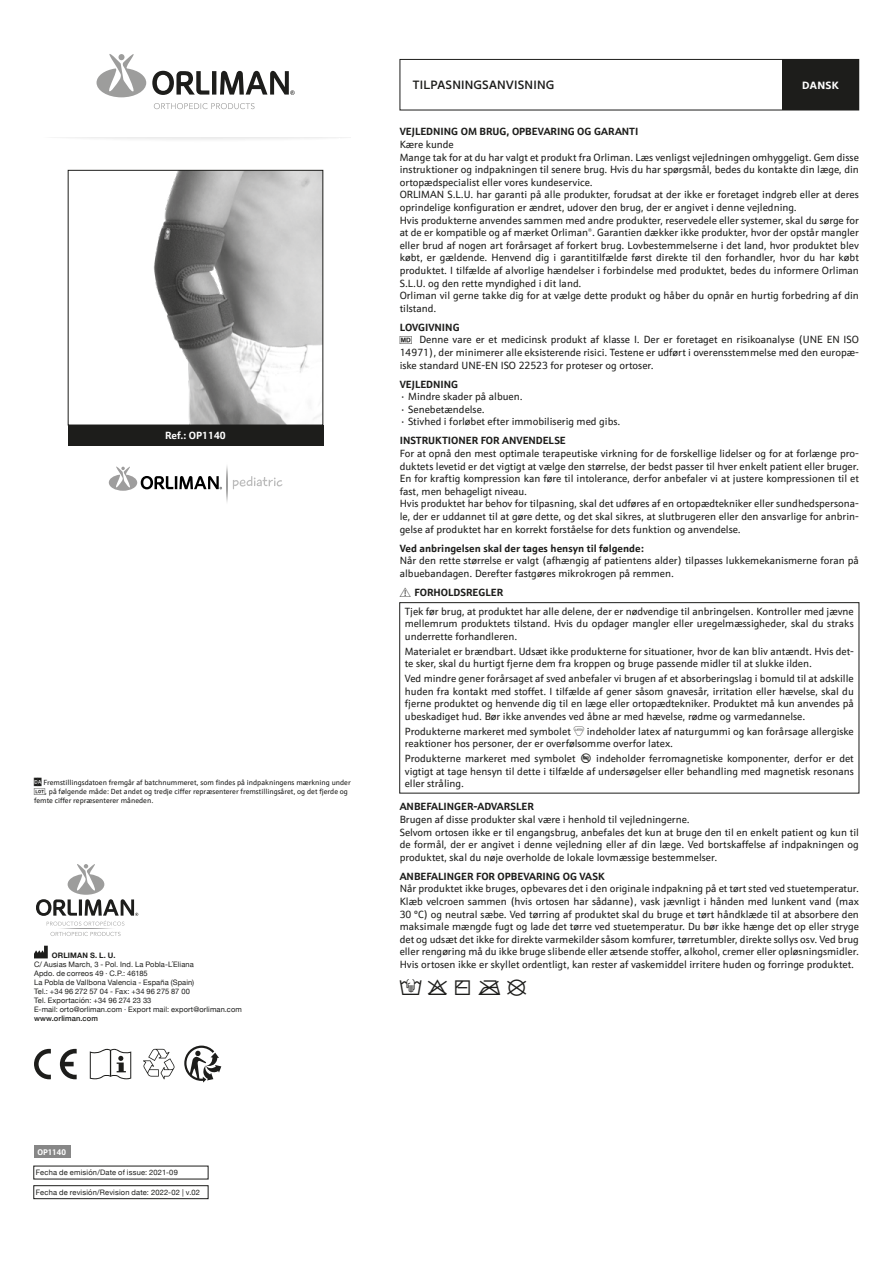
<style>
.page{position:relative;width:893px;height:1263px;background:#fff}
.page>*{position:absolute;margin:0;border:0;box-sizing:border-box;transform-origin:0 0}
.t1{font:500 12px "Core Sans NR";letter-spacing:.015em;color:#1d1d1b}
.t2{font:10.5px/12.6px "Schnebel Sans ME";color:#1d1d1b}
.t3{font:700 10.5px "Schnebel Sans ME";color:#1d1d1b}
.t4{font:700 10.5px "Schnebel Sans ME";color:#fff}
.t5{font:700 10.5px "Core Sans NR";letter-spacing:.03em;color:#fff}
.t6{font:700 8.25px "Schnebel Sans ME";letter-spacing:-.01em;color:#fff}
.t7{font:7.5px/9px "Helvetica Neue";letter-spacing:.015em;color:#1d1d1b}
.t8{font:7.5px "Schnebel Sans ME";color:#1d1d1b}
.t9{font:500 7.5px "Helvetica Neue";letter-spacing:.015em;color:#1d1d1b}
.t10{font:700 7.5px "Helvetica Neue";letter-spacing:.015em;color:#1d1d1b}
.s1{font-weight:700}
.s2{font-family:"Meta Pro"}
</style>
<div class="page">
<svg style="left:60px;top:137px;width:291px;height:3px"></svg>
<svg style="left:154px;top:103px;width:101px;height:6px"></svg>
<svg style="left:96px;top:54px;width:50px;height:43px"></svg>
<svg style="left:152px;top:71px;width:143px;height:24px"></svg>
<svg style="left:34px;top:946px;width:14px;height:12px"></svg>
<svg style="left:36px;top:864px;width:102px;height:62px"></svg>
<svg style="left:51px;top:932px;width:70px;height:4px"></svg>
<svg style="left:61px;top:928px;width:51px;height:1px"></svg>
<div style="left:34px;top:1145px;width:36px;height:13px;background:#878787"></div>
<div style="left:34px;top:1185px;width:174px;height:14px;border:1px solid #1d1d1b"></div>
<img style="left:153px;top:172px;width:168px;height:251px">
<div style="left:68px;top:425px;width:255px;height:20px;background:#1d1d1b"></div>
<svg style="left:227px;top:466px;width:1px;height:36px"></svg>
<svg style="left:109px;top:466px;width:113px;height:25px"></svg>
<svg style="left:233px;top:476px;width:49px;height:13px"></svg>
<div style="left:400px;top:59px;width:459px;height:51px;border:1px solid #1d1d1b"></div>
<div style="left:782px;top:59px;width:77px;height:51px;background:#1d1d1b"></div>
<div style="left:399px;top:602px;width:460px;height:191px;border:1px solid #1d1d1b"></div>
<svg style="left:34px;top:1049px;width:43px;height:30px"></svg>
<svg style="left:143px;top:1049px;width:32px;height:30px"></svg>
<svg style="left:184px;top:1045px;width:37px;height:37px"></svg>
<svg style="left:90px;top:1048px;width:41px;height:31px"></svg>
<p class="t4" style="left:165px;top:427px;width:62px">Ref.: OP1140</p>
<p class="t8" style="left:44px;top:776px;width:309px">Fremstillingsdatoen fremgår af batchnummeret, som findes på indpakningens mærkning under</p>
<p class="t8" style="left:45px;top:785px;width:305px">, på følgende måde: Det andet og tredje ciffer repræsenterer fremstillingsåret, og det fjerde og</p>
<p class="t8" style="left:34px;top:794px;width:121px">femte ciffer repræsenterer måneden.</p>
<p class="t10" style="left:52px;top:950px;width:65px">ORLIMAN S. L. U.</p>
<p class="t7" style="left:34px;top:961px;width:209px">C/ Ausias March, 3 - Pol. Ind. La Pobla-L´Eliana<br>Apdo. de correos 49 · C.P.: 46185<br>La Pobla de Vallbona Valencia - España (Spain)<br>Tel.: +34 96 272 57 04 - Fax: +34 96 275 87 00<br>Tel. Exportación: +34 96 274 23 33<br>E-mail: orto@orliman.com · Export mail: export@orliman.com</p>
<p class="t9" style="left:34px;top:1013px;width:65px">www.orliman.com</p>
<p class="t1" style="left:413px;top:77px;width:143px">TILPASNINGSANVISNING</p>
<p class="t5" style="left:802px;top:78px;width:38px">DANSK</p>
<p class="t3" style="left:400px;top:123px;width:240px">VEJLEDNING OM BRUG, OPBEVARING OG GARANTI</p>
<p class="t2" style="left:400px;top:138px;width:461px">Kære kunde<br>Mange tak for at du har valgt et produkt fra Orliman. Læs venligst vejledningen omhyggeligt. Gem disse instruktioner og indpakningen til senere brug. Hvis du har spørgsmål, bedes du kontakte din læge, din ortopædspecialist eller vores kundeservice.<br>ORLIMAN S.L.U. har garanti på alle produkter, forudsat at der ikke er foretaget indgreb eller at deres oprindelige konfiguration er ændret, udover den brug, der er angivet i denne vejledning.<br>Hvis produkterne anvendes sammen med andre produkter, reservedele eller systemer, skal du sørge for at de er kompatible og af mærket Orliman<sup>®</sup>. Garantien dækker ikke produkter, hvor der opstår mangler eller brud af nogen art forårsaget af forkert brug. Lovbestemmelserne i det land, hvor produktet blev købt, er gældende. Henvend dig i garantitilfælde først direkte til den forhandler, hvor du har købt produktet. I tilfælde af alvorlige hændelser i forbindelse med produktet, bedes du informere Orliman S.L.U. og den rette myndighed i dit land.<br>Orliman vil gerne takke dig for at vælge dette produkt og håber du opnår en hurtig forbedring af din tilstand.</p>
<p class="t3" style="left:400px;top:318px;width:61px">LOVGIVNING</p>
<p class="t2" style="left:400px;top:333px;width:461px;text-align:justify;text-indent:20px">Denne vare er et medicinsk produkt af klasse I. Der er foretaget en risikoanalyse (UNE EN ISO 14971), der minimerer alle eksisterende risici. Testene er udført i overensstemmelse med den europæ&shy;iske standard UNE-EN ISO 22523 for proteser og ortoser.</p>
<p class="t2" style="left:400px;top:378px;width:222px"><span class="s1">VEJLEDNING<br></span><span class="s2">⋅</span> Mindre skader på albuen.<br><span class="s2">⋅</span> Senebetændelse.<br><span class="s2">⋅</span> Stivhed i forløbet efter immobiliserig med gibs.</p>
<p class="t3" style="left:400px;top:432px;width:167px">INSTRUKTIONER FOR ANVENDELSE</p>
<p class="t2" style="left:400px;top:447px;width:461px">For at opnå den mest optimale terapeutiske virkning for de forskellige lidelser og for at forlænge pro&shy;duktets levetid er det vigtigt at vælge den størrelse, der bedst passer til hver enkelt patient eller bruger.<br>En for kraftig kompression kan føre til intolerance, derfor anbefaler vi at justere kompressionen til et fast, men behageligt niveau.<br>Hvis produktet har behov for tilpasning, skal det udføres af en ortopædtekniker eller sundhedspersona&shy;le, der er uddannet til at gøre dette, og det skal sikres, at slutbrugeren eller den ansvarlige for anbrin&shy;gelse af produktet har en korrekt forståelse for dets funktion og anvendelse.</p>
<p class="t3" style="left:400px;top:539px;width:246px">Ved anbringelsen skal der tages hensyn til følgende:</p>
<p class="t2" style="left:400px;top:554px;width:461px">Når den rette størrelse er valgt (afhængig af patientens alder) tilpasses lukkemekanismerne foran på albuebandagen. Derefter fastgøres mikrokrogen på remmen.</p>
<p class="t3" style="left:415px;top:583px;width:90px">FORHOLDSREGLER</p>
<p class="t2" style="left:405px;top:605px;width:451px;text-align:justify">Tjek før brug, at produktet har alle delene, der er nødvendige til anbringelsen. Kontroller med jævne mellemrum produktets tilstand. Hvis du opdager mangler eller uregelmæssigheder, skal du straks underrette forhandleren.</p>
<p class="t2" style="left:405px;top:645px;width:451px">Materialet er brændbart. Udsæt ikke produkterne for situationer, hvor de kan bliv antændt. Hvis det&shy;te sker, skal du hurtigt fjerne dem fra kroppen og bruge passende midler til at slukke ilden.</p>
<p class="t2" style="left:405px;top:672px;width:451px;text-align:justify">Ved mindre gener forårsaget af sved anbefaler vi brugen af et absorberingslag i bomuld til at adskille huden fra kontakt med stoffet. I tilfælde af gener såsom gnavesår, irritation eller hævelse, skal du fjerne produktet og henvende dig til en læge eller ortopædtekniker. Produktet må kun anvendes på ubeskadiget hud. Bør ikke anvendes ved åbne ar med hævelse, rødme og varmedannelse.</p>
<p class="t2" style="left:405px;top:724px;width:451px">Produkterne markeret med symbolet ● indeholder latex af naturgummi og kan forårsage allergiske reaktioner hos personer, der er overfølsomme overfor latex.</p>
<p class="t2" style="left:405px;top:752px;width:451px;text-align:justify">Produkterne markeret med symbolet □ indeholder ferromagnetiske komponenter, derfor er det vigtigt at tage hensyn til dette i tilfælde af undersøgelser eller behandling med magnetisk resonans eller stråling.</p>
<p class="t3" style="left:400px;top:798px;width:136px">ANBEFALINGER-ADVARSLER</p>
<p class="t2" style="left:400px;top:813px;width:461px">Brugen af disse produkter skal være i henhold til vejledningerne.<br>Selvom ortosen ikke er til engangsbrug, anbefales det kun at bruge den til en enkelt patient og kun til de formål, der er angivet i denne vejledning eller af din læge. Ved bortskaffelse af indpakningen og produktet, skal du nøje overholde de lokale lovmæssige bestemmelser.</p>
<p class="t3" style="left:400px;top:867px;width:207px">ANBEFALINGER FOR OPBEVARING OG VASK</p>
<p class="t2" style="left:400px;top:882px;width:461px;text-align:justify">Når produktet ikke bruges, opbevares det i den originale indpakning på et tørt sted ved stuetemperatur.<br>Klæb velcroen sammen (hvis ortosen har sådanne), vask jævnligt i hånden med lunkent vand (max 30 ºC) og neutral sæbe. Ved tørring af produktet skal du bruge et tørt håndklæde til at absorbere den maksimale mængde fugt og lade det tørre ved stuetemperatur. Du bør ikke hænge det op eller stryge det og udsæt det ikke for direkte varmekilder såsom komfurer, tørretumbler, direkte sollys osv. Ved brug eller rengøring må du ikke bruge slibende eller ætsende stoffer, alkohol, cremer eller opløsningsmidler.<br>Hvis ortosen ikke er skyllet ordentligt, kan rester af vaskemiddel irritere huden og forringe produktet.</p>
<p class="t6" style="left:37px;top:1145px;width:30px">OP1140</p>
<p class="t7" style="left:36px;top:1168px;width:144px">Fecha de emisión/Date of issue: 2021-09</p>
<p class="t7" style="left:36px;top:1188px;width:166px">Fecha de revisión/Revision date: 2022-02 | v.02</p>
</div>
